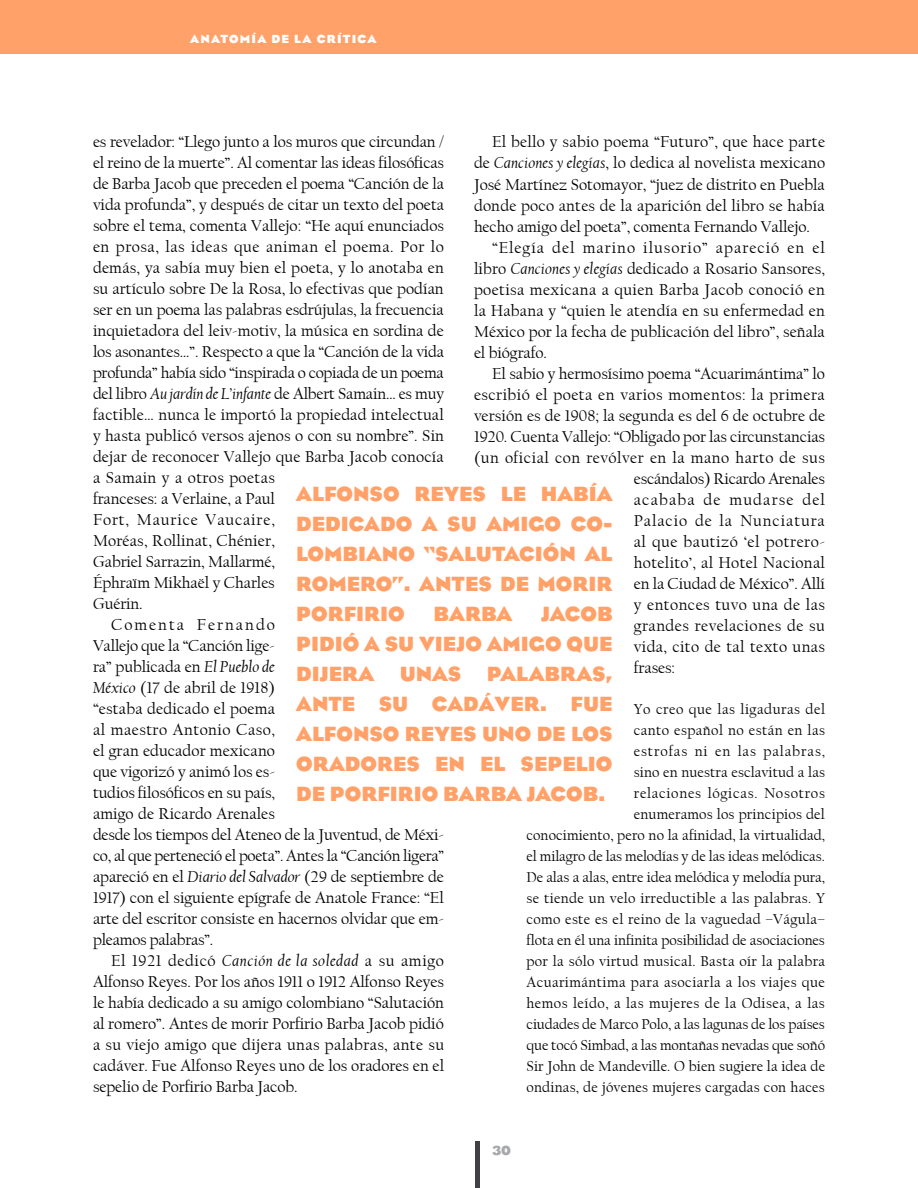
<style>
.page{position:relative;width:918px;height:1188px;background:#fff}
.page>*{position:absolute;margin:0;border:0;box-sizing:border-box;transform-origin:0 0}
.t1{font:700 21px/30px "Eagle";color:#ffa168;text-align:justify}
.t2{font:16.5px "Californian FB";color:#000}
.t3{font:16.5px "Californian FB";letter-spacing:.03em;color:#000}
.t4{font:16.5px "Californian FB";letter-spacing:.025em;color:#000}
.t5{font:16.5px "Californian FB";letter-spacing:.02em;color:#000}
.t6{font:16.5px "Californian FB";letter-spacing:-.02em;color:#000}
.t7{font:16.5px "Californian FB";letter-spacing:.035em;color:#000}
.t8{font:16.5px "Californian FB";letter-spacing:.04em;color:#000}
.t9{font:16.5px "Californian FB";letter-spacing:.06em;color:#000}
.t10{font:16.5px "Californian FB";letter-spacing:.05em;color:#000}
.t11{font:16.5px "Californian FB";letter-spacing:.055em;color:#000}
.t12{font:16.5px "Californian FB";letter-spacing:.07em;color:#000}
.t13{font:16.5px "Californian FB";letter-spacing:.12em;color:#000}
.t14{font:15px/21px "Californian FB";letter-spacing:.01em;color:#000;text-align:right}
.t15{font:700 13.5px "Eagle";color:#a7a9ac}
.t16{font:700 12px "Eagle";letter-spacing:.1em;color:#fff}
.s1{font-style:italic}
</style>
<div class="page">
<div style="left:0;top:0;width:918px;height:54px;background:#ffa168"></div>
<hr style="left:476px;top:1142px;width:4px;height:46px;background:#414042">
<p class="t16" style="left:190px;top:32px;width:178px">ANATOMÍA DE LA CRÍTICA</p>
<p class="t2" style="left:93px;top:133px;width:353px">es revelador: “Llego junto a los muros que circundan /</p>
<p class="t2" style="left:93px;top:154px;width:353px">el reino de la muerte”. Al comentar las ideas filosóficas</p>
<p class="t2" style="left:93px;top:175px;width:353px">de Barba Jacob que preceden el poema “Canción de la</p>
<p class="t2" style="left:93px;top:196px;width:353px">vida profunda”, y después de citar un texto del poeta</p>
<p class="t2" style="left:93px;top:217px;width:353px">sobre el tema, comenta Vallejo: “He aquí enunciados</p>
<p class="t7" style="left:93px;top:238px;width:353px">en prosa, las ideas que animan el poema. Por lo</p>
<p class="t2" style="left:93px;top:259px;width:353px">demás, ya sabía muy bien el poeta, y lo anotaba en</p>
<p class="t2" style="left:93px;top:280px;width:352px">su artículo sobre De la Rosa, lo efectivas que podían</p>
<p class="t2" style="left:93px;top:301px;width:352px">ser en un poema las palabras esdrújulas, la frecuencia</p>
<p class="t2" style="left:93px;top:322px;width:352px">inquietadora del leiv-motiv, la música en sordina de</p>
<p class="t2" style="left:93px;top:343px;width:353px">los asonantes…”. Respecto a que la “Canción de la vida</p>
<p class="t2" style="left:93px;top:364px;width:352px">profunda” había sido “inspirada o copiada de un poema</p>
<p class="t2" style="left:93px;top:385px;width:353px">del libro <span class="s1">Au jardín de L’infante</span> de Albert Samain… es muy</p>
<p class="t2" style="left:93px;top:406px;width:352px">factible… nunca le importó la propiedad intelectual</p>
<p class="t2" style="left:93px;top:427px;width:353px">y hasta publicó versos ajenos o con su nombre”. Sin</p>
<p class="t2" style="left:93px;top:448px;width:352px">dejar de reconocer Vallejo que Barba Jacob conocía</p>
<p class="t5" style="left:93px;top:469px;width:183px">a Samain y a otros poetas</p>
<p class="t2" style="left:93px;top:490px;width:184px">franceses: a Verlaine, a Paul</p>
<p class="t10" style="left:93px;top:511px;width:183px">Fort, Maurice Vaucaire,</p>
<p class="t2" style="left:93px;top:532px;width:183px">Moréas, Rollinat, Chénier,</p>
<p class="t2" style="left:93px;top:553px;width:183px">Gabriel Sarrazin, Mallarmé,</p>
<p class="t2" style="left:93px;top:574px;width:183px">Éphraïm Mikhaël y Charles</p>
<p class="t2" style="left:93px;top:595px;width:51px">Guérin.</p>
<p class="t13" style="left:111px;top:616px;width:165px">Comenta Fernando</p>
<p class="t2" style="left:93px;top:637px;width:183px">Vallejo que la “Canción lige-</p>
<p class="t2" style="left:93px;top:658px;width:183px">ra” publicada en <span class="s1">El Pueblo de</span></p>
<p class="t2" style="left:93px;top:679px;width:183px"><span class="s1">México</span> (17 de abril de 1918)</p>
<p class="t2" style="left:93px;top:700px;width:183px">“estaba dedicado el poema</p>
<p class="t4" style="left:93px;top:721px;width:183px">al maestro Antonio Caso,</p>
<p class="t2" style="left:93px;top:742px;width:184px">el gran educador mexicano</p>
<p class="t2" style="left:93px;top:763px;width:184px">que vigorizó y animó los es-</p>
<p class="t2" style="left:93px;top:784px;width:184px">tudios filosóficos en su país,</p>
<p class="t2" style="left:93px;top:805px;width:183px">amigo de Ricardo Arenales</p>
<p class="t2" style="left:93px;top:826px;width:353px">desde los tiempos del Ateneo de la Juventud, de Méxi-</p>
<p class="t6" style="left:93px;top:847px;width:353px">co, al que perteneció el poeta”. Antes la “Canción ligera”</p>
<p class="t2" style="left:93px;top:868px;width:352px">apareció en el <span class="s1">Diario del Salvador</span> (29 de septiembre de</p>
<p class="t2" style="left:93px;top:889px;width:352px">1917) con el siguiente epígrafe de Anatole France: “El</p>
<p class="t2" style="left:93px;top:910px;width:353px">arte del escritor consiste en hacernos olvidar que em-</p>
<p class="t2" style="left:93px;top:931px;width:122px">pleamos palabras”.</p>
<p class="t8" style="left:111px;top:952px;width:335px">El 1921 dedicó <span class="s1">Canción de la soledad</span> a su amigo</p>
<p class="t2" style="left:93px;top:973px;width:353px">Alfonso Reyes. Por los años 1911 o 1912 Alfonso Reyes</p>
<p class="t2" style="left:93px;top:994px;width:353px">le había dedicado a su amigo colombiano “Salutación</p>
<p class="t2" style="left:93px;top:1015px;width:352px">al romero”. Antes de morir Porfirio Barba Jacob pidió</p>
<p class="t5" style="left:93px;top:1036px;width:353px">a su viejo amigo que dijera unas palabras, ante su</p>
<p class="t2" style="left:93px;top:1057px;width:353px">cadáver. Fue Alfonso Reyes uno de los oradores en el</p>
<p class="t2" style="left:93px;top:1078px;width:206px">sepelio de Porfirio Barba Jacob.</p>
<p class="t2" style="left:492px;top:133px;width:335px">El bello y sabio poema “Futuro”, que hace parte</p>
<p class="t2" style="left:474px;top:154px;width:353px">de <span class="s1">Canciones y elegías</span>, lo dedica al novelista mexicano</p>
<p class="t2" style="left:474px;top:175px;width:352px">José Martínez Sotomayor, “juez de distrito en Puebla</p>
<p class="t2" style="left:474px;top:196px;width:352px">donde poco antes de la aparición del libro se había</p>
<p class="t2" style="left:474px;top:217px;width:338px">hecho amigo del poeta”, comenta Fernando Vallejo.</p>
<p class="t9" style="left:492px;top:238px;width:334px">“Elegía del marino ilusorio” apareció en el</p>
<p class="t2" style="left:474px;top:259px;width:352px">libro <span class="s1">Canciones y elegías</span> dedicado a Rosario Sansores,</p>
<p class="t4" style="left:474px;top:280px;width:352px">poetisa mexicana a quien Barba Jacob conoció en</p>
<p class="t2" style="left:474px;top:301px;width:352px">la Habana y “quien le atendía en su enfermedad en</p>
<p class="t2" style="left:474px;top:322px;width:352px">México por la fecha de publicación del libro”, señala</p>
<p class="t2" style="left:474px;top:343px;width:75px">el biógrafo.</p>
<p class="t2" style="left:492px;top:364px;width:335px">El sabio y hermosísimo poema “Acuarimántima” lo</p>
<p class="t3" style="left:474px;top:385px;width:352px">escribió el poeta en varios momentos: la primera</p>
<p class="t2" style="left:474px;top:406px;width:353px">versión es de 1908; la segunda es del 6 de octubre de</p>
<p class="t2" style="left:474px;top:427px;width:353px">1920. Cuenta Vallejo: “Obligado por las circunstancias</p>
<p class="t3" style="left:474px;top:448px;width:352px">(un oficial con revólver en la mano harto de sus</p>
<p class="t2" style="left:634px;top:469px;width:193px">escándalos) Ricardo Arenales</p>
<p class="t12" style="left:634px;top:490px;width:193px">acababa de mudarse del</p>
<p class="t11" style="left:634px;top:511px;width:193px">Palacio de la Nunciatura</p>
<p class="t3" style="left:634px;top:532px;width:193px">al que bautizó ‘el potrero-</p>
<p class="t5" style="left:634px;top:553px;width:193px">hotelito’, al Hotel Nacional</p>
<p class="t2" style="left:634px;top:574px;width:193px">en la Ciudad de México”. Allí</p>
<p class="t4" style="left:634px;top:595px;width:193px">y entonces tuvo una de las</p>
<p class="t3" style="left:634px;top:616px;width:193px">grandes revelaciones de su</p>
<p class="t4" style="left:634px;top:637px;width:193px">vida, cito de tal texto unas</p>
<p class="t2" style="left:634px;top:658px;width:43px">frases:</p>
<p class="t14" style="left:527px;top:699px;width:300px">Yo creo que las ligaduras del<br>canto español no están en las<br>estrofas ni en las palabras,<br>sino en nuestra esclavitud a las<br>relaciones lógicas. Nosotros<br>enumeramos los principios del<br>conocimiento, pero no la afinidad, la virtualidad, el milagro de las melodías y de las ideas melódicas.<br>De alas a alas, entre idea melódica y melodía pura, se tiende un velo irreductible a las palabras. Y como este es el reino de la vaguedad –Vágula– flota en él una infinita posibilidad de asociaciones por la sólo virtud musical. Basta oír la palabra Acuarimántima para asociarla a los viajes que hemos leído, a las mujeres de la Odisea, a las ciudades de Marco Polo, a las lagunas de los países que tocó Simbad, a las montañas nevadas que soñó Sir John de Mandeville. O bien sugiere la idea de ondinas, de jóvenes mujeres cargadas con haces</p>
<p class="t1" style="left:296px;top:479px;width:319px">ALFONSO REYES LE HABÍA DEDICADO A SU AMIGO CO-LOMBIANO “SALUTACIÓN AL ROMERO”. ANTES DE MORIR PORFIRIO</p>
<p class="t1" style="left:296px;top:599px;width:318px;text-indent:284px">OB PIDIÓ A SU VIEJO AMIGO QUE DIJERA UNAS PALABRAS, ANTE SU CADÁVER. FUE ALFONSO REYES UNO DE LOS ORADORES EN EL SEPELIO DE PORFIRIO BARBA JAC</p>
<p class="t1" style="left:434px;top:599px;width:81px">BARBA</p>
<p class="t1" style="left:541px;top:599px;width:14px">JAC</p>
<p class="t1" style="left:566px;top:780px;width:41px">OB.</p>
<p class="t15" style="left:492px;top:1143px;width:20px">30</p>
</div>
